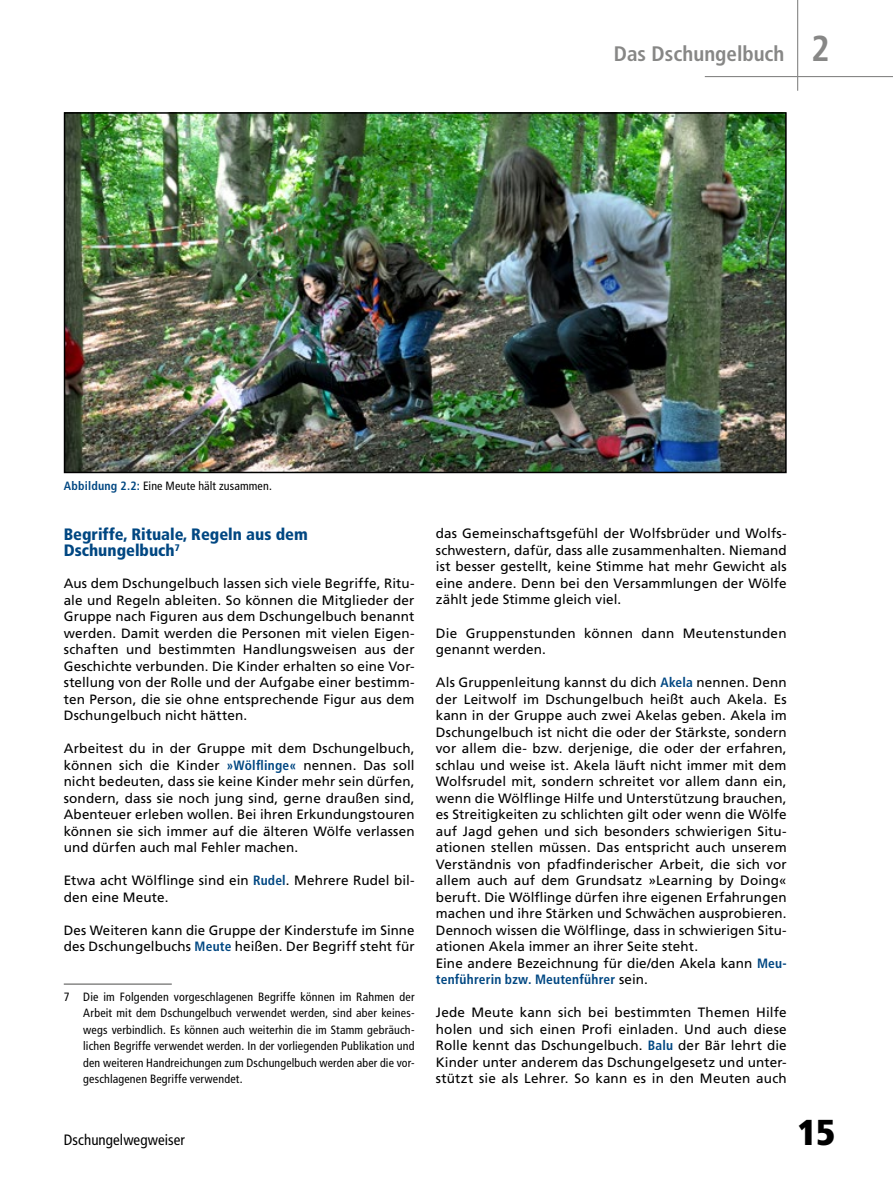
<style>
.page{position:relative;width:893px;height:1191px;background:#fff}
.page>*{position:absolute;margin:0;border:0;box-sizing:border-box;transform-origin:0 0}
.t1{font:900 condensed 36px "Frutiger LT Std";color:#000}
.t2{font:700 condensed 21px "Frutiger LT Std";color:#878786}
.t3{font:900 condensed 16.5px/16.5px "Frutiger LT Std";color:#004782}
.t4{font:condensed 15px "Frutiger LT Std";letter-spacing:.005em;color:#000}
.t5{font:13.5px/16.5px "Frutiger LT Std";letter-spacing:.01em;color:#000;text-align:justify}
.t6{font:condensed 12px/16.5px "Frutiger LT Std";letter-spacing:.015em;color:#000;text-align:justify}
.s1{font-size:36px}
.s2{font-weight:700;color:#004782}
.s3{font-weight:700;font-stretch:condensed;color:#004782}
</style>
<div class="page">
<hr style="left:705px;top:76px;width:188px;height:1px;background:#878786">
<hr style="left:797px;top:0;width:1px;height:91px;background:#878786">
<hr style="left:64px;top:983px;width:108px;height:2px;background:#878786">
<img style="left:67px;top:115px;width:717px;height:355px">
<div style="left:64px;top:112px;width:723px;height:361px;border:2px solid #000"></div>
<h2 class="t2" style="left:614px;top:41px;width:217px">Das Dschungelbuch <span class="s1">2</span></h2>
<p class="t6" style="left:64px;top:477px;width:210px"><span class="s2">Abbildung 2.2:</span> Eine Meute hält zusammen.</p>
<p class="t3" style="left:64px;top:526px;width:245px">Begriffe, Rituale, Regeln aus dem<br>Dschungelbuch<sup>7</sup></p>
<p class="t5" style="left:64px;top:575px;width:352px">Aus dem Dschungelbuch lassen sich viele Begriffe, Ritu&shy;ale und Regeln ableiten. So können die Mitglieder der Gruppe nach Figuren aus dem Dschungelbuch benannt werden. Damit werden die Personen mit vielen Eigen&shy;schaften und bestimmten Handlungsweisen aus der Geschichte verbunden. Die Kinder erhalten so eine Vor&shy;stellung von der Rolle und der Aufgabe einer bestimm&shy;ten Person, die sie ohne entsprechende Figur aus dem Dschungelbuch nicht hätten.</p>
<p class="t5" style="left:64px;top:740px;width:352px">Arbeitest du in der Gruppe mit dem Dschungelbuch, können sich die Kinder <span class="s3">»Wölflinge«</span> nennen. Das soll nicht bedeuten, dass sie keine Kinder mehr sein dürfen, sondern, dass sie noch jung sind, gerne draußen sind, Abenteuer erleben wollen. Bei ihren Erkundungstouren können sie sich immer auf die älteren Wölfe verlassen und dürfen auch mal Fehler machen.</p>
<p class="t5" style="left:64px;top:872px;width:352px">Etwa acht Wölflinge sind ein <span class="s3">Rudel</span>. Mehrere Rudel bil&shy;den eine Meute.</p>
<p class="t5" style="left:64px;top:921px;width:352px">Des Weiteren kann die Gruppe der Kinderstufe im Sinne des Dschungelbuchs <span class="s3">Meute</span> heißen. Der Begriff steht für</p>
<p class="t6" style="left:83px;top:988px;width:333px;text-indent:-20px">7 Die im Folgenden vorgeschlagenen Begriffe können im Rahmen der Arbeit mit dem Dschungelbuch verwendet werden, sind aber keines&shy;wegs verbindlich. Es können auch weiterhin die im Stamm gebräuch&shy;lichen Begriffe verwendet werden. In der vorliegenden Publikation und den weiteren Handreichungen zum Dschungelbuch werden aber die vor&shy;geschlagenen Begriffe verwendet.</p>
<p class="t4" style="left:64px;top:1131px;width:123px">Dschungelwegweiser</p>
<p class="t5" style="left:436px;top:525px;width:352px">das Gemeinschaftsgefühl der Wolfsbrüder und Wolfs&shy;schwestern, dafür, dass alle zusammenhalten. Niemand ist besser gestellt, keine Stimme hat mehr Gewicht als eine andere. Denn bei den Versammlungen der Wölfe zählt jede Stimme gleich viel.</p>
<p class="t5" style="left:436px;top:624px;width:352px">Die Gruppenstunden können dann Meutenstunden genannt werden.</p>
<p class="t5" style="left:436px;top:674px;width:352px;text-align:left">Als Gruppenleitung kannst du dich <span class="s3">Akela</span> nennen. Denn der Leitwolf im Dschungelbuch heißt auch Akela. Es kann in der Gruppe auch zwei Akelas geben. Akela im Dschungelbuch ist nicht die oder der Stärkste, sondern vor allem die- bzw. derjenige, die oder der erfahren, schlau und weise ist. Akela läuft nicht immer mit dem Wolfsrudel mit, sondern schreitet vor allem dann ein, wenn die Wölflinge Hilfe und Unterstützung brauchen, es Streitigkeiten zu schlichten gilt oder wenn die Wölfe auf Jagd gehen und sich besonders schwierigen Situ&shy;ationen stellen müssen. Das entspricht auch unserem Verständnis von pfadfinderischer Arbeit, die sich vor allem auch auf dem Grundsatz »Learning by Doing« beruft. Die Wölflinge dürfen ihre eigenen Erfahrungen machen und ihre Stärken und Schwächen ausprobieren.<br>Dennoch wissen die Wölflinge, dass in schwierigen Situ&shy;ationen Akela immer an ihrer Seite steht.<br>Eine andere Bezeichnung für die/den Akela kann <span class="s3">Meu&shy;tenführerin bzw. Meutenführer</span> sein.</p>
<p class="t5" style="left:436px;top:1004px;width:352px">Jede Meute kann sich bei bestimmten Themen Hilfe holen und sich einen Profi einladen. Und auch diese Rolle kennt das Dschungelbuch. <span class="s3">Balu</span> der Bär lehrt die Kinder unter anderem das Dschungelgesetz und unter&shy;stützt sie als Lehrer. So kann es in den Meuten auch</p>
<h1 class="t1" style="left:798px;top:1110px;width:39px">15</h1>
</div>
